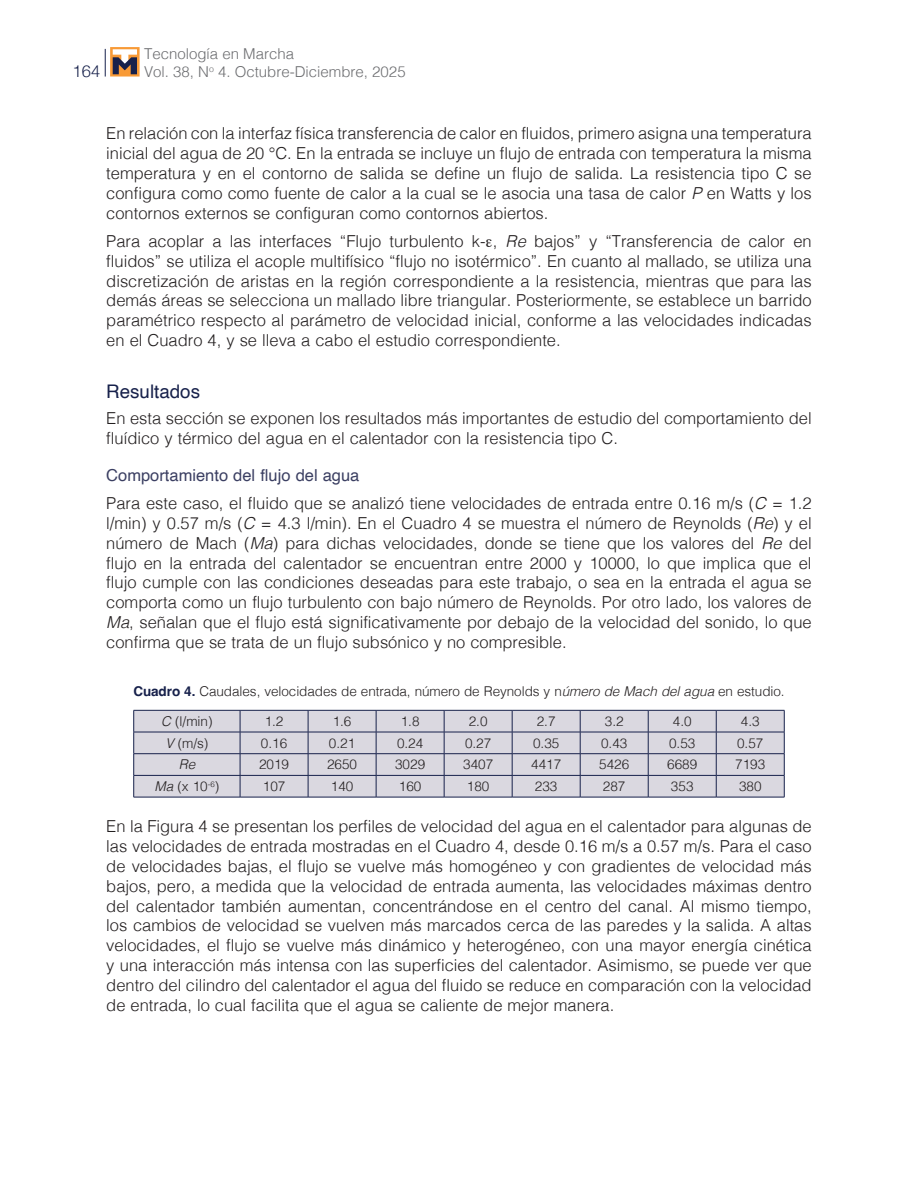
<style>
.page{position:relative;width:918px;height:1188px;background:#fff}
.page>*{position:absolute;margin:0;border:0;box-sizing:border-box;transform-origin:0 0}
.t1{font:18.75px "Helvetica";color:#17214b}
.t2{font:300 16.5px/19.8px "Helvetica";color:#231f20;text-align:justify}
.t3{font:300 16.5px "Helvetica Neue";color:#17214b}
.t4{font:300 15px/18px "Helvetica";color:#6c6d70}
.t5{font:300 13.5px "Helvetica";color:#231f20}
.t6{font:italic 300 13.5px "Helvetica";color:#231f20}
.s1{font-style:italic}
.s2{font-weight:400;color:#3b3f62}
.s3{font-weight:700;color:#17214b}
</style>
<div class="page">
<svg style="left:105px;top:49px;width:1px;height:28px"></svg>
<svg style="left:110px;top:47px;width:30px;height:30px"></svg>
<svg style="left:113px;top:49px;width:24px;height:25px"></svg>
<div style="left:134px;top:711px;width:650px;height:86px;background:#dad8e0"></div>
<hr style="left:134px;top:710px;width:106px;height:1px;background:#17214b">
<hr style="left:240px;top:710px;width:68px;height:1px;background:#17214b">
<hr style="left:308px;top:710px;width:68px;height:1px;background:#17214b">
<hr style="left:376px;top:710px;width:68px;height:1px;background:#17214b">
<hr style="left:444px;top:710px;width:68px;height:1px;background:#17214b">
<hr style="left:512px;top:710px;width:68px;height:1px;background:#17214b">
<hr style="left:580px;top:710px;width:68px;height:1px;background:#17214b">
<hr style="left:648px;top:710px;width:68px;height:1px;background:#17214b">
<hr style="left:716px;top:710px;width:68px;height:1px;background:#17214b">
<hr style="left:134px;top:732px;width:106px;height:1px;background:#17214b">
<hr style="left:240px;top:732px;width:68px;height:1px;background:#17214b">
<hr style="left:308px;top:732px;width:68px;height:1px;background:#17214b">
<hr style="left:376px;top:732px;width:68px;height:1px;background:#17214b">
<hr style="left:444px;top:732px;width:68px;height:1px;background:#17214b">
<hr style="left:512px;top:732px;width:68px;height:1px;background:#17214b">
<hr style="left:580px;top:732px;width:68px;height:1px;background:#17214b">
<hr style="left:648px;top:732px;width:68px;height:1px;background:#17214b">
<hr style="left:716px;top:732px;width:68px;height:1px;background:#17214b">
<hr style="left:134px;top:753px;width:106px;height:1px;background:#17214b">
<hr style="left:240px;top:753px;width:68px;height:1px;background:#17214b">
<hr style="left:308px;top:753px;width:68px;height:1px;background:#17214b">
<hr style="left:376px;top:753px;width:68px;height:1px;background:#17214b">
<hr style="left:444px;top:753px;width:68px;height:1px;background:#17214b">
<hr style="left:512px;top:753px;width:68px;height:1px;background:#17214b">
<hr style="left:580px;top:753px;width:68px;height:1px;background:#17214b">
<hr style="left:648px;top:753px;width:68px;height:1px;background:#17214b">
<hr style="left:716px;top:753px;width:68px;height:1px;background:#17214b">
<hr style="left:134px;top:775px;width:106px;height:1px;background:#17214b">
<svg style="left:133px;top:711px;width:1px;height:86px"></svg>
<hr style="left:240px;top:775px;width:68px;height:1px;background:#17214b">
<svg style="left:240px;top:711px;width:1px;height:86px"></svg>
<hr style="left:308px;top:775px;width:68px;height:1px;background:#17214b">
<svg style="left:308px;top:711px;width:1px;height:86px"></svg>
<hr style="left:376px;top:775px;width:68px;height:1px;background:#17214b">
<svg style="left:376px;top:711px;width:1px;height:86px"></svg>
<hr style="left:444px;top:775px;width:68px;height:1px;background:#17214b">
<svg style="left:444px;top:711px;width:1px;height:86px"></svg>
<hr style="left:512px;top:775px;width:68px;height:1px;background:#17214b">
<svg style="left:512px;top:711px;width:1px;height:86px"></svg>
<hr style="left:580px;top:775px;width:68px;height:1px;background:#17214b">
<svg style="left:580px;top:711px;width:1px;height:86px"></svg>
<hr style="left:648px;top:775px;width:68px;height:1px;background:#17214b">
<svg style="left:648px;top:711px;width:1px;height:86px"></svg>
<hr style="left:716px;top:775px;width:68px;height:1px;background:#17214b">
<svg style="left:716px;top:711px;width:1px;height:86px"></svg>
<svg style="left:784px;top:711px;width:1px;height:86px"></svg>
<hr style="left:134px;top:797px;width:106px;height:1px;background:#17214b">
<hr style="left:240px;top:797px;width:68px;height:1px;background:#17214b">
<hr style="left:308px;top:797px;width:68px;height:1px;background:#17214b">
<hr style="left:376px;top:797px;width:68px;height:1px;background:#17214b">
<hr style="left:444px;top:797px;width:68px;height:1px;background:#17214b">
<hr style="left:512px;top:797px;width:68px;height:1px;background:#17214b">
<hr style="left:580px;top:797px;width:68px;height:1px;background:#17214b">
<hr style="left:648px;top:797px;width:68px;height:1px;background:#17214b">
<hr style="left:716px;top:797px;width:68px;height:1px;background:#17214b">
<p class="t3" style="left:73px;top:57px;width:29px">164</p>
<p class="t4" style="left:144px;top:43px;width:263px">Tecnología en Marcha<br>Vol. 38, N<sup>o</sup> 4. Octubre-Diciembre, 2025</p>
<p class="t2" style="left:106px;top:122px;width:707px">En relación con la interfaz física transferencia de calor en fluidos, primero asigna una temperatura inicial del agua de 20 °C. En la entrada se incluye un flujo de entrada con temperatura la misma temperatura y en el contorno de salida se define un flujo de salida. La resistencia tipo C se configura como como fuente de calor a la cual se le asocia una tasa de calor <span class="s1">P</span> en Watts y los contornos externos se configuran como contornos abiertos.</p>
<p class="t2" style="left:106px;top:230px;width:707px">Para acoplar a las interfaces “Flujo turbulento k- , <span class="s1">Re</span> bajos” y “Transferencia de calor en fluidos” se utiliza el acople multifísico “flujo no isotérmico”. En cuanto al mallado, se utiliza una discretización de aristas en la región correspondiente a la resistencia, mientras que para las demás áreas se selecciona un mallado libre triangular. Posteriormente, se establece un barrido paramétrico respecto al parámetro de velocidad inicial, conforme a las velocidades indicadas en el Cuadro 4, y se lleva a cabo el estudio correspondiente.</p>
<p class="t1" style="left:106px;top:377px;width:95px">Resultados</p>
<p class="t2" style="left:106px;top:407px;width:707px">En esta sección se exponen los resultados más importantes de estudio del comportamiento del fluídico y térmico del agua en el calentador con la resistencia tipo C.</p>
<p class="t2" style="left:106px;top:460px;width:707px;line-height:28.3px"><span class="s2">Comportamiento del flujo del agua<br></span>Para este caso, el fluido que se analizó tiene velocidades de entrada entre 0.16 m/s (<span class="s1">C</span> = 1.2</p>
<p class="t2" style="left:106px;top:512px;width:707px">l/min) y 0.57 m/s (<span class="s1">C</span> = 4.3 l/min). En el Cuadro 4 se muestra el número de Reynolds (<span class="s1">Re</span>) y el número de Mach (<span class="s1">Ma</span>) para dichas velocidades, donde se tiene que los valores del <span class="s1">Re</span> del flujo en la entrada del calentador se encuentran entre 2000 y 10000, lo que implica que el flujo cumple con las condiciones deseadas para este trabajo, o sea en la entrada el agua se comporta como un flujo turbulento con bajo número de Reynolds. Por otro lado, los valores de <span class="s1">Ma</span>, señalan que el flujo está significativamente por debajo de la velocidad del sonido, lo que confirma que se trata de un flujo subsónico y no compresible.</p>
<p class="t5" style="left:133px;top:679px;width:653px"><span class="s3">Cuadro 4.</span> Caudales, velocidades de entrada, número de Reynolds y n<span class="s1">úmero de Mach del agua</span> en estudio.</p>
<p class="t5" style="left:161px;top:710px;width:53px"><span class="s1">C</span> (l/min)</p>
<p class="t5" style="left:265px;top:710px;width:20px">1.2</p>
<p class="t5" style="left:333px;top:710px;width:20px">1.6</p>
<p class="t5" style="left:401px;top:710px;width:20px">1.8</p>
<p class="t5" style="left:469px;top:710px;width:20px">2.0</p>
<p class="t5" style="left:537px;top:710px;width:20px">2.7</p>
<p class="t5" style="left:605px;top:710px;width:20px">3.2</p>
<p class="t5" style="left:673px;top:710px;width:20px">4.0</p>
<p class="t5" style="left:741px;top:710px;width:20px">4.3</p>
<p class="t5" style="left:165px;top:731px;width:45px"><span class="s1">V</span> (m/s)</p>
<p class="t5" style="left:261px;top:731px;width:28px">0.16</p>
<p class="t5" style="left:329px;top:731px;width:28px">0.21</p>
<p class="t5" style="left:397px;top:731px;width:28px">0.24</p>
<p class="t5" style="left:465px;top:731px;width:28px">0.27</p>
<p class="t5" style="left:533px;top:731px;width:28px">0.35</p>
<p class="t5" style="left:601px;top:731px;width:28px">0.43</p>
<p class="t5" style="left:669px;top:731px;width:28px">0.53</p>
<p class="t5" style="left:737px;top:731px;width:28px">0.57</p>
<p class="t6" style="left:179px;top:753px;width:18px">Re</p>
<p class="t5" style="left:259px;top:753px;width:32px">2019</p>
<p class="t5" style="left:327px;top:753px;width:32px">2650</p>
<p class="t5" style="left:395px;top:753px;width:32px">3029</p>
<p class="t5" style="left:463px;top:753px;width:32px">3407</p>
<p class="t5" style="left:531px;top:753px;width:32px">4417</p>
<p class="t5" style="left:599px;top:753px;width:32px">5426</p>
<p class="t5" style="left:667px;top:753px;width:32px">6689</p>
<p class="t5" style="left:735px;top:753px;width:32px">7193</p>
<p class="t5" style="left:155px;top:775px;width:66px"><span class="s1">Ma</span> (x 10<sup>-6</sup>)</p>
<p class="t5" style="left:263px;top:775px;width:24px">107</p>
<p class="t5" style="left:331px;top:775px;width:24px">140</p>
<p class="t5" style="left:399px;top:775px;width:24px">160</p>
<p class="t5" style="left:467px;top:775px;width:24px">180</p>
<p class="t5" style="left:535px;top:775px;width:24px">233</p>
<p class="t5" style="left:603px;top:775px;width:24px">287</p>
<p class="t5" style="left:671px;top:775px;width:24px">353</p>
<p class="t5" style="left:739px;top:775px;width:24px">380</p>
<p class="t2" style="left:106px;top:815px;width:707px">En la Figura 4 se presentan los perfiles de velocidad del agua en el calentador para algunas de las velocidades de entrada mostradas en el Cuadro 4, desde 0.16 m/s a 0.57 m/s. Para el caso de velocidades bajas, el flujo se vuelve más homogéneo y con gradientes de velocidad más bajos, pero, a medida que la velocidad de entrada aumenta, las velocidades máximas dentro del calentador también aumentan, concentrándose en el centro del canal. Al mismo tiempo, los cambios de velocidad se vuelven más marcados cerca de las paredes y la salida. A altas velocidades, el flujo se vuelve más dinámico y heterogéneo, con una mayor energía cinética y una interacción más intensa con las superficies del calentador. Asimismo, se puede ver que dentro del cilindro del calentador el agua del fluido se reduce en comparación con la velocidad de entrada, lo cual facilita que el agua se caliente de mejor manera.</p>
</div>
